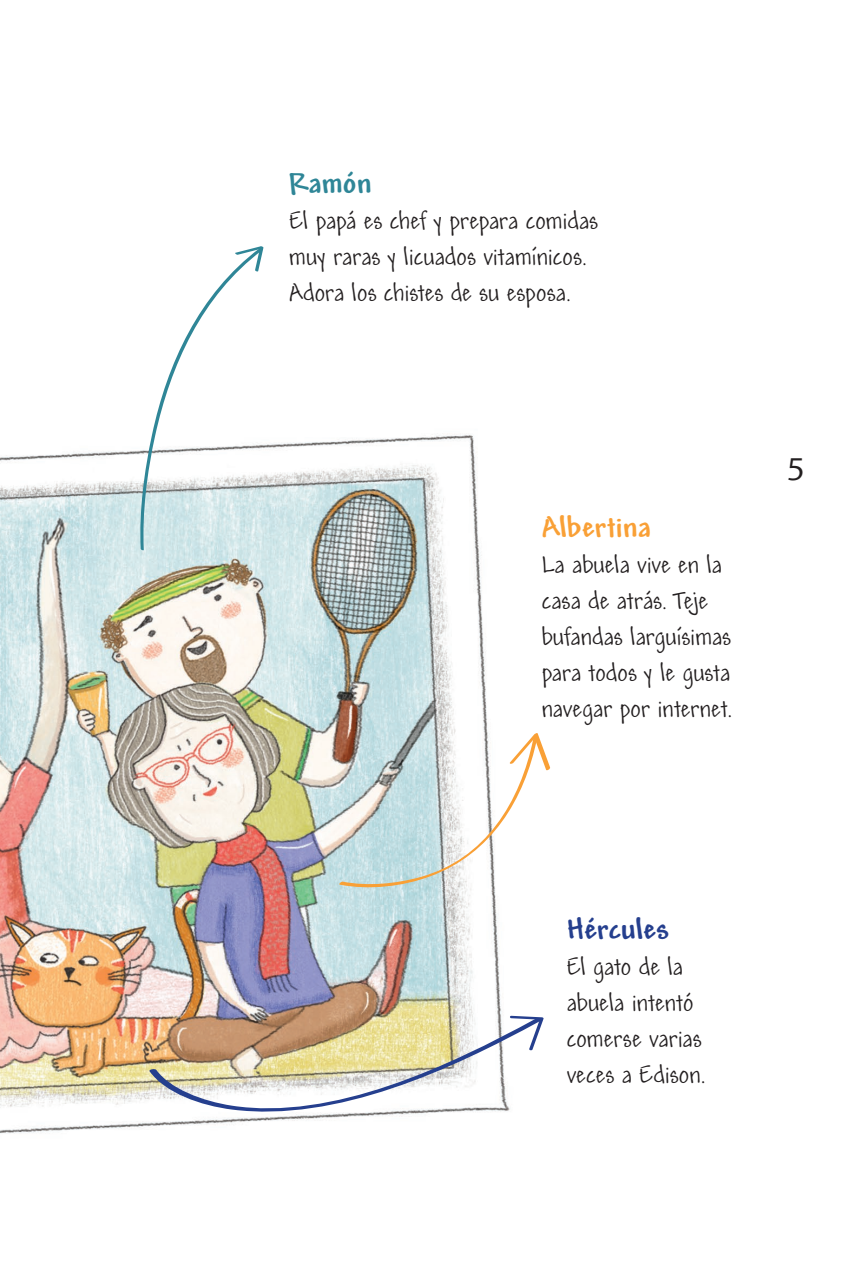
<style>
.page{position:relative;width:865px;height:1280px;background:#fff}
.page>*{position:absolute;margin:0;border:0;box-sizing:border-box;transform-origin:0 0}
.t1{font:36px "Chaparral Pro Capt";color:#231f20}
.t2{font:700 31.5px "Andy Std";letter-spacing:.005em;color:#f9a036}
.t3{font:700 31.5px "Andy Std";letter-spacing:.005em;color:#253f8e}
.t4{font:700 31.5px "Andy Std";letter-spacing:.005em;color:#2f8697}
.t5{font:27px/36px "Andy Std";color:#231f20}
</style>
<div class="page">
<img style="left:0;top:435px;width:502px;height:699px">
<svg style="left:139px;top:246px;width:125px;height:305px"></svg>
<svg style="left:338px;top:732px;width:213px;height:158px"></svg>
<img style="left:148px;top:1015px;width:396px;height:107px">
<p class="t4" style="left:289px;top:165px;width:84px">Ramón</p>
<p class="t5" style="left:289px;top:204px;width:310px">El papá es chef y prepara comidas muy raras y licuados vitamínicos.<br>Adora los chistes de su esposa.</p>
<p class="t2" style="left:542px;top:509px;width:111px">Albertina</p>
<p class="t5" style="left:542px;top:547px;width:191px">La abuela vive en la casa de atrás. Teje bufandas larguísimas para todos y le gusta navegar por internet.</p>
<h1 class="t1" style="left:788px;top:442px;width:18px">5</h1>
<p class="t3" style="left:567px;top:910px;width:104px">Hércules</p>
<p class="t5" style="left:567px;top:949px;width:140px">El gato de la abuela intentó comerse varias veces a Edison.</p>
</div>
